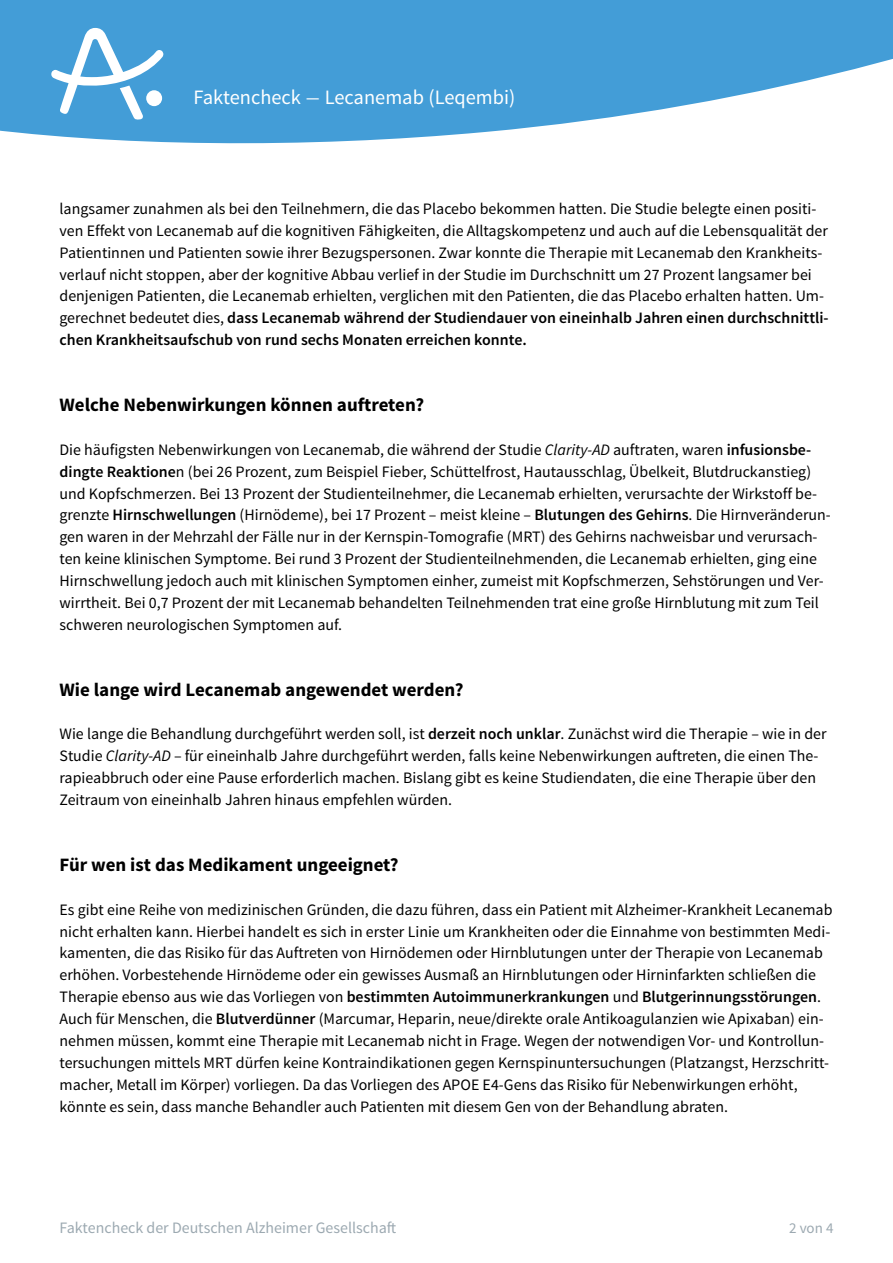
<style>
.page{position:relative;width:893px;height:1263px;background:#fff}
.page>*{position:absolute;margin:0;border:0;box-sizing:border-box;transform-origin:0 0}
.t1{font:20.4px "Source Sans Pro";color:#fff}
.Zwischenüberschrift_grösser_2-Spalten{font:700 18.9px "Source Sans Pro";color:#000}
.fließtext_ohne-Abstand{font:15.9px/21.9px "Source Sans Pro";color:#000}
.t2{font:15.9px "Source Sans Pro";color:#9ca9b1}
.t3{font:15px "Source Sans Pro";color:#9ca9b1}
.s1{font-weight:600}
.s2{font-style:italic}
</style>
<div class="page">
<svg style="left:0;top:0;width:893px;height:143px;fill:#439dd7"></svg>
<svg style="left:51px;top:28px;width:112px;height:92px"></svg>
<p class="t1" style="left:193px;top:85px;width:323px">Faktencheck – Lecanemab (Leqembi)</p>
<p class="fließtext_ohne-Abstand" style="left:60px;top:198px;width:771px">langsamer zunahmen als bei den Teilnehmern, die das Placebo bekommen hatten. Die Studie belegte einen positi&shy;ven Effekt von Lecanemab auf die kognitiven Fähigkeiten, die Alltagskompetenz und auch auf die Lebensqualität der Patientinnen und Patienten sowie ihrer Bezugspersonen. Zwar konnte die Therapie mit Lecanemab den Krankheits&shy;verlauf nicht stoppen, aber der kognitive Abbau verlief in der Studie im Durchschnitt um 27 Prozent langsamer bei denjenigen Patienten, die Lecanemab erhielten, verglichen mit den Patienten, die das Placebo erhalten hatten. Um&shy;gerechnet bedeutet dies, <span class="s1">dass Lecanemab während der Studiendauer von eineinhalb Jahren einen durchschnittli&shy;chen Krankheitsaufschub von rund sechs Monaten erreichen konnte.</span></p>
<h2 class="Zwischenüberschrift_grösser_2-Spalten" style="left:60px;top:392px;width:366px">Welche Nebenwirkungen können auftreten?</h2>
<p class="fließtext_ohne-Abstand" style="left:60px;top:439px;width:773px">Die häufigsten Nebenwirkungen von Lecanemab, die während der Studie <span class="s2">Clarity-AD</span> auftraten, waren <span class="s1">infusionsbe&shy;dingte Reaktione</span>n (bei 26 Prozent, zum Beispiel Fieber, Schüttelfrost, Hautausschlag, Übelkeit, Blutdruckanstieg) und Kopfschmerzen. Bei 13 Prozent der Studienteilnehmer, die Lecanemab erhielten, verursachte der Wirkstoff be&shy;grenzte <span class="s1">Hirnschwellungen</span> (Hirnödeme), bei 17 Prozent – meist kleine – <span class="s1">Blutungen des Gehirns</span>. Die Hirnveränderun&shy;gen waren in der Mehrzahl der Fälle nur in der Kernspin-Tomografie (MRT) des Gehirns nachweisbar und verursach&shy;ten keine klinischen Symptome. Bei rund 3 Prozent der Studienteilnehmenden, die Lecanemab erhielten, ging eine Hirnschwellung jedoch auch mit klinischen Symptomen einher, zumeist mit Kopfschmerzen, Sehstörungen und Ver&shy;wirrtheit. Bei 0,7 Prozent der mit Lecanemab behandelten Teilnehmenden trat eine große Hirnblutung mit zum Teil schweren neurologischen Symptomen auf.</p>
<h2 class="Zwischenüberschrift_grösser_2-Spalten" style="left:60px;top:677px;width:406px">Wie lange wird Lecanemab angewendet werden?</h2>
<p class="fließtext_ohne-Abstand" style="left:60px;top:723px;width:769px">Wie lange die Behandlung durchgeführt werden soll, ist <span class="s1">derzeit noch unklar</span>. Zunächst wird die Therapie – wie in der Studie <span class="s2">Clarity-AD</span> – für eineinhalb Jahre durchgeführt werden, falls keine Nebenwirkungen auftreten, die einen The&shy;rapieabbruch oder eine Pause erforderlich machen. Bislang gibt es keine Studiendaten, die eine Therapie über den Zeitraum von eineinhalb Jahren hinaus empfehlen würden.</p>
<h2 class="Zwischenüberschrift_grösser_2-Spalten" style="left:60px;top:852px;width:340px">Für wen ist das Medikament ungeeignet?</h2>
<p class="fließtext_ohne-Abstand" style="left:60px;top:899px;width:774px">Es gibt eine Reihe von medizinischen Gründen, die dazu führen, dass ein Patient mit Alzheimer-Krankheit Lecanemab nicht erhalten kann. Hierbei handelt es sich in erster Linie um Krankheiten oder die Einnahme von bestimmten Medi&shy;kamenten, die das Risiko für das Auftreten von Hirnödemen oder Hirnblutungen unter der Therapie von Lecanemab erhöhen. Vorbestehende Hirnödeme oder ein gewisses Ausmaß an Hirnblutungen oder Hirninfarkten schließen die Therapie ebenso aus wie das Vorliegen von <span class="s1">bestimmten Autoimmunerkrankungen</span> und <span class="s1">Blutgerinnungsstörungen</span>.<br>Auch für Menschen, die <span class="s1">Blutverdünner</span> (Marcumar, Heparin, neue/direkte orale Antikoagulanzien wie Apixaban) ein&shy;nehmen müssen, kommt eine Therapie mit Lecanemab nicht in Frage. Wegen der notwendigen Vor- und Kontrollun&shy;tersuchungen mittels MRT dürfen keine Kontraindikationen gegen Kernspinuntersuchungen (Platzangst, Herzschritt&shy;macher, Metall im Körper) vorliegen. Da das Vorliegen des APOE E4-Gens das Risiko für Nebenwirkungen erhöht, könnte es sein, dass manche Behandler auch Patienten mit diesem Gen von der Behandlung abraten.</p>
<p class="t2" style="left:60px;top:1218px;width:338px">Faktencheck der Deutschen Alzheimer Gesellschaft</p>
<p class="t3" style="left:789px;top:1219px;width:46px">2 von 4</p>
</div>
